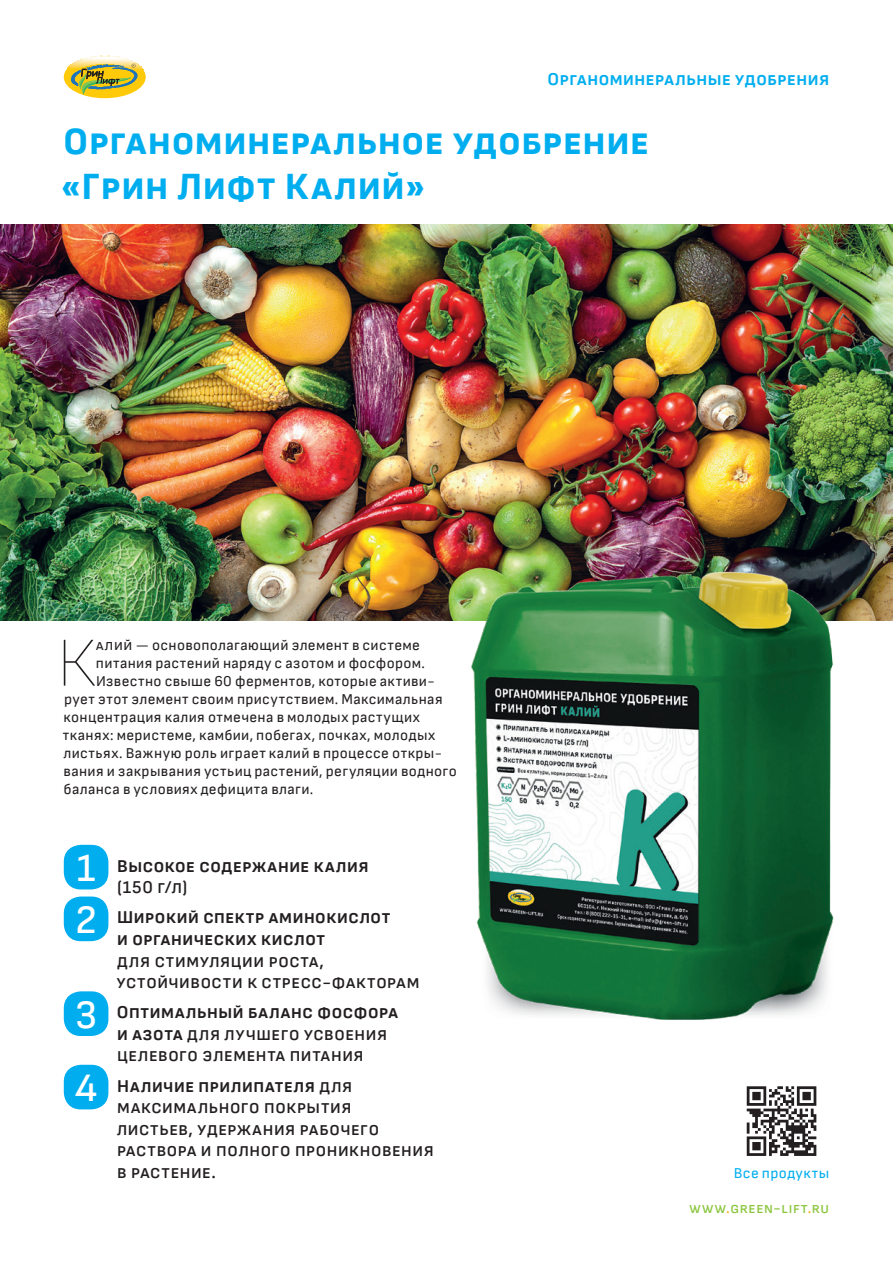
<style>
.page{position:relative;width:893px;height:1263px;background:#fff}
.page>*{position:absolute;margin:0;border:0;box-sizing:border-box;transform-origin:0 0}
.t1{font:100 69.9px "Sofia Sans";color:#231f20}
.t2{font:500 40.2px "Sofia Sans";color:#fff}
.Z_A_G_-_1{font:800 37.5px "Sofia Sans";letter-spacing:.03em;color:#00aeef}
.VREZ_LINE_-_12_pt{font:600 18px/21.6px "Sofia Sans";letter-spacing:.04em;color:#231f20}
.VREZ_LINE_-_12_pt-2{font:700 18px/21.6px "Sofia Sans";letter-spacing:.035em;color:#231f20}
.t3{font:700 18px "Sofia Sans";letter-spacing:.035em;color:#00aeef}
.t4{font:15px "Sofia Sans";letter-spacing:.02em;color:#231f20}
.t5{font:500 15px "Sofia Sans";letter-spacing:.045em;color:#8bc63e}
.t6{font:15px "Sofia Sans";letter-spacing:.035em;color:#00aeef}
.s1{font-weight:600}
.s2{font-weight:700}
.s3{color:#faaf18}
</style>
<div class="page">
<img style="left:0;top:224px;width:893px;height:397px">
<img style="left:468px;top:562px;width:372px;height:458px">
<div style="left:64px;top:845px;width:44px;height:44px;background:#00aeef;border-radius:17px"></div>
<div style="left:64px;top:896px;width:44px;height:45px;background:#00aeef;border-radius:17px"></div>
<div style="left:64px;top:991px;width:44px;height:45px;background:#00aeef;border-radius:17px"></div>
<div style="left:64px;top:1065px;width:44px;height:44px;background:#00aeef;border-radius:17px"></div>
<svg style="left:747px;top:1086px;width:69px;height:70px"></svg>
<div style="left:64px;top:56px;width:82px;height:42px;background:#feca0a;border-radius:50%"></div>
<img style="left:73px;top:63px;width:64px;height:1px">
<img style="left:76px;top:61px;width:58px;height:2px">
<img style="left:77px;top:60px;width:55px;height:2px">
<img style="left:81px;top:59px;width:48px;height:2px">
<img style="left:83px;top:58px;width:44px;height:2px">
<img style="left:86px;top:58px;width:37px;height:1px">
<svg style="left:90px;top:56px;width:29px;height:2px"></svg>
<svg style="left:67px;top:64px;width:76px;height:31px"></svg>
<p class="t3" style="left:547px;top:69px;width:283px">Органоминеральные удобрения</p>
<p class="Z_A_G_-_1" style="left:64px;top:119px;width:586px">Органоминеральное удобрение</p>
<p class="Z_A_G_-_1" style="left:61px;top:164px;width:365px">«Грин Лифт Калий»</p>
<p class="t1" style="left:57px;top:623px;width:41px">К</p>
<p class="t4" style="left:96px;top:636px;width:325px">алий — основополагающий элемент в системе</p>
<p class="t4" style="left:96px;top:654px;width:331px">питания растений наряду с азотом и фосфором.</p>
<p class="t4" style="left:96px;top:672px;width:340px">Известно свыше 60 ферментов, которые активи-</p>
<p class="t4" style="left:64px;top:690px;width:380px">рует этот элемент своим присутствием. Максимальная</p>
<p class="t4" style="left:64px;top:708px;width:358px">концентрация калия отмечена в молодых растущих</p>
<p class="t4" style="left:63px;top:726px;width:374px">тканях: меристеме, камбии, побегах, почках, молодых</p>
<p class="t4" style="left:64px;top:744px;width:380px">листьях. Важную роль играет калий в процессе откры-</p>
<p class="t4" style="left:64px;top:762px;width:395px">вания и закрывания устьиц растений, регуляции водного</p>
<p class="t4" style="left:63px;top:780px;width:251px">баланса в условиях дефицита влаги.</p>
<p class="t2" style="left:77px;top:844px;width:20px">1</p>
<p class="t2" style="left:75px;top:896px;width:23px">2</p>
<p class="t2" style="left:75px;top:991px;width:24px">3</p>
<p class="t2" style="left:75px;top:1064px;width:24px">4</p>
<p class="VREZ_LINE_-_12_pt-2" style="left:117px;top:855px;width:253px">Высокое содержание калия <span class="s1">(150 г/л)</span></p>
<p class="VREZ_LINE_-_12_pt" style="left:117px;top:906px;width:304px"><span class="s2">Широкий спектр аминокислот<br>и органических кислот<br></span>для стимуляции роста, устойчивости к стресс-факторам</p>
<p class="VREZ_LINE_-_12_pt" style="left:117px;top:1001px;width:283px"><span class="s2">Оптимальный баланс фосфора и азота</span> для лучшего усвоения целевого элемента питания</p>
<p class="VREZ_LINE_-_12_pt" style="left:117px;top:1075px;width:318px"><span class="s2">Наличие прилипателя</span> для максимального покрытия<br>листьев, удержания рабочего раствора и полного проникновения в растение.</p>
<p class="t6" style="left:734px;top:1164px;width:97px">Все продукты</p>
<p class="t5" style="left:690px;top:1199px;width:141px">www<span class="s3">.</span>green-lift<span class="s3">.</span>ru</p>
</div>
